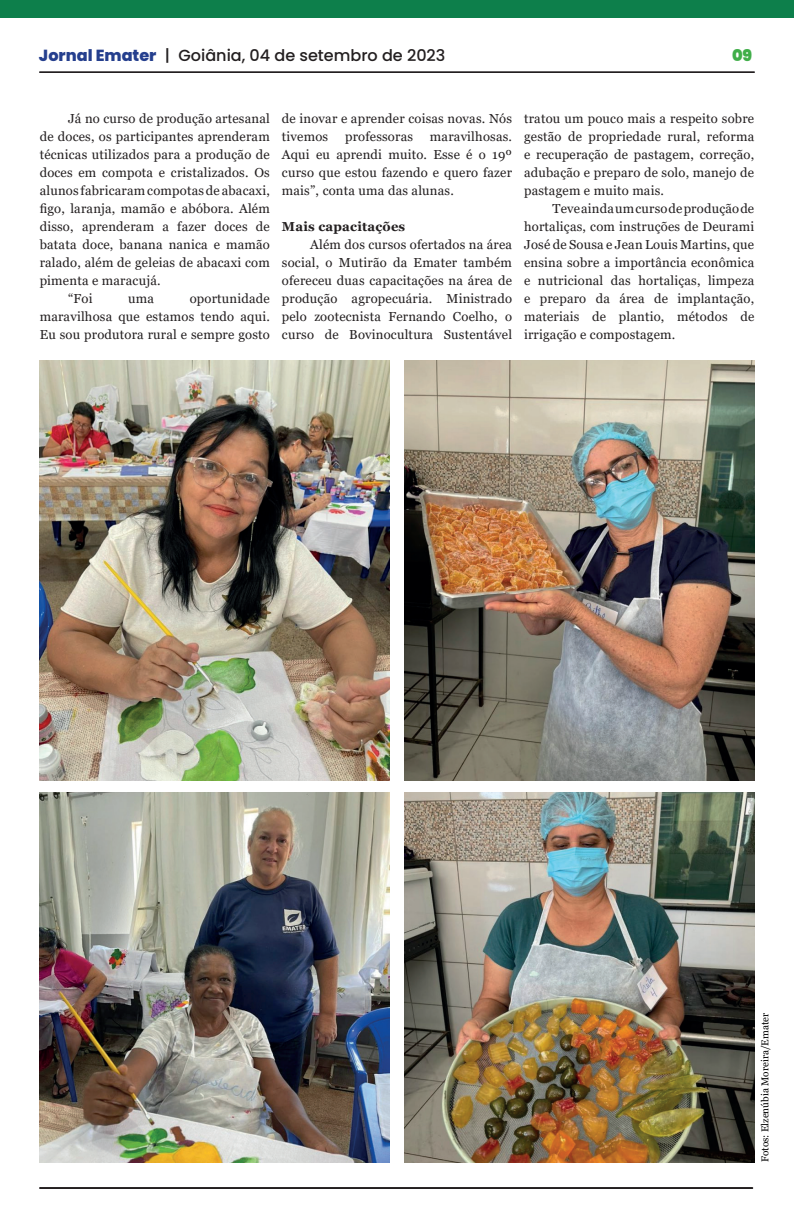
<style>
.page{position:relative;width:794px;height:1219px;background:#fff}
.page>*{position:absolute;margin:0;border:0;box-sizing:border-box;transform-origin:0 0}
.t1{font:500 16.1px "Poppins";color:#231f20}
.t2{font:900 16.1px "Poppins";color:#40ae49}
.t3{font:13px/18px "Georgia";letter-spacing:.015em;color:#231f20;text-align:justify}
.t4{font:700 13px "Georgia";letter-spacing:.015em;color:#231f20}
.t5{font:10px "Georgia";color:#000}
.s1{font-weight:800;color:#253f8e}
</style>
<div class="page">
<div style="left:39px;top:72px;width:715px;height:1px;border:1px solid #231f20"></div>
<div style="left:0;top:0;width:794px;height:18px;background:#0d7f4b"></div>
<div style="left:39px;top:1187px;width:714px;height:1px;border:1px solid #231f20"></div>
<img style="left:40px;top:360px;width:350px;height:420px">
<img style="left:40px;top:792px;width:350px;height:370px">
<img style="left:404px;top:360px;width:350px;height:420px">
<img style="left:404px;top:792px;width:350px;height:370px">
<p class="t1" style="left:39px;top:46px;width:408px"><span class="s1">Jornal Emater</span> | Goiânia, 04 de setembro de 2023</p>
<p class="t2" style="left:732px;top:46px;width:22px">09</p>
<p class="t3" style="left:40px;top:110px;width:232px;text-indent:28px">Já no curso de produção artesanal de doces, os participantes aprenderam técnicas utilizados para a produção de doces em compota e cristalizados. Os alunos fabricaram compotas de abacaxi, figo, laranja, mamão e abóbora. Além disso, aprenderam a fazer doces de batata doce, banana nanica e mamão ralado, além de geleias de abacaxi com pimenta e maracujá.</p>
<p class="t3" style="left:68px;top:290px;width:26px">“Foi</p>
<p class="t3" style="left:128px;top:290px;width:27px">uma</p>
<p class="t3" style="left:40px;top:290px;width:232px;text-indent:150px">oportunidade maravilhosa que estamos tendo aqui.<br>Eu sou produtora rural e sempre gosto</p>
<p class="t3" style="left:282px;top:110px;width:232px">de inovar e aprender coisas novas. Nós tivemos</p>
<p class="t3" style="left:282px;top:128px;width:232px;text-indent:148px">maravilhosas.<br>Aqui eu aprendi muito. Esse é o 19º curso que estou fazendo e quero fazer mais”, conta uma das alunas.</p>
<p class="t4" style="left:282px;top:218px;width:125px">Mais capacitações</p>
<p class="t3" style="left:282px;top:236px;width:232px;text-indent:28px">Além dos cursos ofertados na área social, o Mutirão da Emater também ofereceu duas capacitações na área de produção agropecuária. Ministrado pelo zootecnista Fernando Coelho, o curso de Bovinocultura Sustentável</p>
<p class="t3" style="left:345px;top:128px;width:69px">professoras</p>
<p class="t3" style="left:524px;top:110px;width:232px">tratou um pouco mais a respeito sobre gestão de propriedade rural, reforma e recuperação de pastagem, correção, adubação e preparo de solo, manejo de pastagem e muito mais.</p>
<p class="t3" style="left:524px;top:200px;width:232px;text-indent:28px">Teve ainda um curso de produção de hortaliças, com instruções de Deurami José de Sousa e Jean Louis Martins, que ensina sobre a importância econômica e nutricional das hortaliças, limpeza e preparo da área de implantação, materiais de plantio, métodos de irrigação e compostagem.</p>
<p class="t5" style="left:759px;top:1162px;width:151px;rotate:-90deg">Fotos: Elzenúbia Moreira/Emater</p>
</div>
